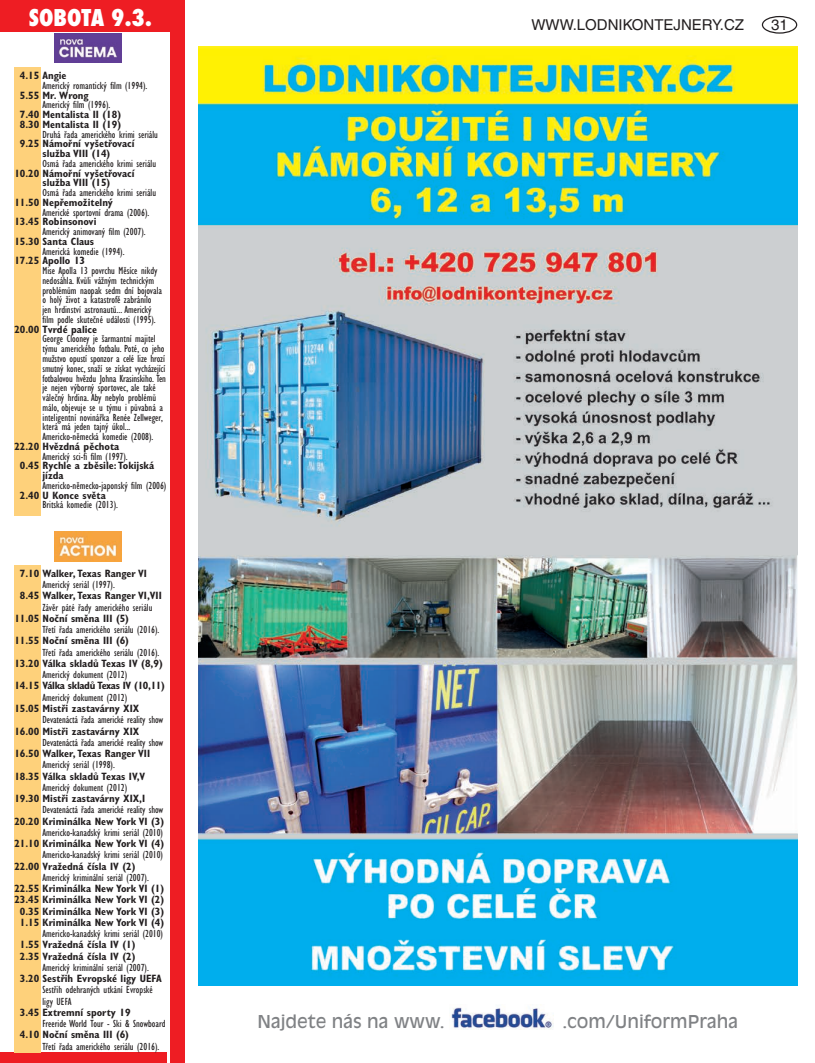
<style>
.page{position:relative;width:815px;height:1063px;background:#fff}
.page>*{position:absolute;margin:0;border:0;box-sizing:border-box;transform-origin:0 0}
.t1{font:800 condensed 22.5px "Futura";color:#fff}
.t2{font:17.5px "Antique Olive CE";color:#808285}
.t3{font:15px "Helvetica CE";color:#231f20}
.t4{font:condensed 10.62px/9.8px "Gill Sans CE";color:#231f20}
.t5{font:700 condensed 10.62px/9.8px "Gill Sans CE";color:#231f20}
.t6{font:700 condensed 10.62px "Gill Sans CE";letter-spacing:-.03em;color:#231f20}
</style>
<div class="page">
<div style="left:762px;top:16px;width:35px;height:18px;border:1px solid #231f20;border-radius:50%"></div>
<img style="left:451px;top:1007px;width:103px;height:23px">
<div style="left:0;top:0;width:184px;height:32px;background:#ee1d23"></div>
<img style="left:54px;top:34px;width:67px;height:29px">
<div style="left:170px;top:0;width:14px;height:1063px;background:#ee1d23"></div>
<div style="left:0;top:1052px;width:167px;height:11px;background:#ee1d23"></div>
<div style="left:14px;top:67px;width:27px;height:449px;background:#fed17b"></div>
<img style="left:54px;top:532px;width:67px;height:29px">
<div style="left:14px;top:565px;width:27px;height:487px;background:#fed17b"></div>
<img style="left:198px;top:46px;width:599px;height:939px">
<h1 class="t1" style="left:29px;top:2px;width:124px">SOBOTA 9.3.</h1>
<p class="t5" style="left:20px;top:71px;width:48px">4.15 Angie</p>
<p class="t4" style="left:43px;top:80px;width:106px">Americký romantický film (1994).</p>
<p class="t5" style="left:20px;top:90px;width:70px">5.55 Mr. Wrong</p>
<p class="t4" style="left:43px;top:100px;width:69px">Americký film (1996).</p>
<p class="t5" style="left:20px;top:110px;width:103px">7.40 Mentalista II (18)<br>8.30 Mentalista II (19)</p>
<p class="t4" style="left:43px;top:129px;width:117px">Druhá řada amerického krimi seriálu</p>
<p class="t5" style="left:20px;top:139px;width:116px;text-align:center">9.25 Námořní vyšetřovací služba VIII (14)</p>
<p class="t4" style="left:43px;top:159px;width:115px">Osmá řada amerického krimi seriálu</p>
<p class="t5" style="left:14px;top:168px;width:122px;text-align:center">10.20 Námořní vyšetřovací služba VIII (15)</p>
<p class="t4" style="left:43px;top:188px;width:115px">Osmá řada amerického krimi seriálu</p>
<p class="t5" style="left:14px;top:198px;width:100px">11.50 Nepřemožitelný</p>
<p class="t4" style="left:43px;top:207px;width:108px">Americké sportovní drama (2006).</p>
<p class="t5" style="left:14px;top:217px;width:84px">13.45 Robinsonovi</p>
<p class="t4" style="left:43px;top:227px;width:105px">Americký animovaný film (2007).</p>
<p class="t5" style="left:14px;top:237px;width:81px">15.30 Santa Claus</p>
<p class="t4" style="left:43px;top:246px;width:84px">Americká komedie (1994).</p>
<p class="t5" style="left:14px;top:256px;width:72px">17.25 Apollo 13</p>
<p class="t4" style="left:43px;top:266px;width:121px">Mise Apolla 13 povrchu Měsíce nikdy nedosáhla. Kvůli vážným technickým problémům naopak sedm dní bojovala o holý život a katastrofě zabránilo jen hrdinství astronautů... Americký film podle skutečné události (1995).</p>
<p class="t5" style="left:14px;top:324px;width:84px">20.00 Tvrdé palice</p>
<p class="t4" style="left:43px;top:334px;width:125px">George Clooney je šarmantní majitel týmu amerického fotbalu. Poté, co jeho mužstvo opustí sponzor a celé lize hrozí smutný konec, snaží se získat vycházející fotbalovou hvězdu Johna Krasinskiho. Ten je nejen výborný sportovec, ale také válečný hrdina. Aby nebylo problémů málo, objevuje se u týmu i půvabná a inteligentní novinářka Renée Zellweger, která má jeden tajný úkol...<br>Americko-německá komedie (2008).</p>
<p class="t5" style="left:14px;top:441px;width:106px">22.20 Hvězdná pěchota</p>
<p class="t4" style="left:43px;top:451px;width:87px">Americký sci-fi film (1997).</p>
<p class="t5" style="left:43px;top:461px;width:113px;text-indent:-23px">0.45 Rychle a zběsile: Tokijská jízda</p>
<p class="t4" style="left:43px;top:480px;width:125px">Americko-německo-japonský film (2006)</p>
<p class="t5" style="left:20px;top:490px;width:87px">2.40 U Konce světa</p>
<p class="t4" style="left:43px;top:500px;width:77px">Britská komedie (2013).</p>
<p class="t5" style="left:20px;top:569px;width:129px">7.10 Walker, Texas Ranger VI</p>
<p class="t4" style="left:43px;top:580px;width:74px">Americký seriál (1997).</p>
<p class="t5" style="left:20px;top:591px;width:143px">8.45 Walker, Texas Ranger VI,VII</p>
<p class="t4" style="left:43px;top:602px;width:111px">Závěr páté řady amerického seriálu</p>
<p class="t5" style="left:14px;top:614px;width:116px">11.05 Noční směna III (5)</p>
<p class="t4" style="left:43px;top:625px;width:118px">Třetí řada amerického seriálu (2016).</p>
<p class="t5" style="left:14px;top:636px;width:116px">11.55 Noční směna III (6)</p>
<p class="t4" style="left:43px;top:647px;width:118px">Třetí řada amerického seriálu (2016).</p>
<p class="t5" style="left:14px;top:659px;width:150px">13.20 Válka skladů Texas IV (8,9)</p>
<p class="t4" style="left:43px;top:670px;width:86px">Americký dokument (2012)</p>
<p class="t6" style="left:14px;top:680px;width:152px">14.15 Válka skladů Texas IV (10,11)</p>
<p class="t4" style="left:43px;top:692px;width:86px">Americký dokument (2012)</p>
<p class="t5" style="left:14px;top:704px;width:126px">15.05 Mistři zastavárny XIX</p>
<p class="t4" style="left:43px;top:715px;width:122px">Devatenáctá řada americké reality show</p>
<p class="t5" style="left:14px;top:726px;width:126px">16.00 Mistři zastavárny XIX</p>
<p class="t4" style="left:43px;top:737px;width:122px">Devatenáctá řada americké reality show</p>
<p class="t5" style="left:14px;top:749px;width:137px">16.50 Walker, Texas Ranger VII</p>
<p class="t4" style="left:43px;top:760px;width:74px">Americký seriál (1998).</p>
<p class="t5" style="left:14px;top:771px;width:133px">18.35 Válka skladů Texas IV,V</p>
<p class="t4" style="left:43px;top:782px;width:86px">Americký dokument (2012)</p>
<p class="t5" style="left:14px;top:794px;width:132px">19.30 Mistři zastavárny XIX,I</p>
<p class="t4" style="left:43px;top:805px;width:122px">Devatenáctá řada americké reality show</p>
<p class="t5" style="left:14px;top:816px;width:151px">20.20 Kriminálka New York VI (3)</p>
<p class="t4" style="left:43px;top:827px;width:122px">Americko-kanadský krimi seriál (2010)</p>
<p class="t5" style="left:14px;top:839px;width:151px">21.10 Kriminálka New York VI (4)</p>
<p class="t4" style="left:43px;top:850px;width:122px">Americko-kanadský krimi seriál (2010)</p>
<p class="t5" style="left:14px;top:861px;width:123px">22.00 Vražedná čísla IV (2)</p>
<p class="t4" style="left:43px;top:872px;width:108px">Americký kriminální seriál (2007).</p>
<p class="t5" style="left:14px;top:883px;width:151px;line-height:11.2px;text-align:center">22.55 Kriminálka New York VI (1)<br>23.45 Kriminálka New York VI (2)<br>0.35 Kriminálka New York VI (3)<br>1.15 Kriminálka New York VI (4)</p>
<p class="t4" style="left:43px;top:929px;width:122px">Americko-kanadský krimi seriál (2010)</p>
<p class="t5" style="left:20px;top:939px;width:117px;line-height:11.2px">1.55 Vražedná čísla IV (1)<br>2.35 Vražedná čísla IV (2)</p>
<p class="t4" style="left:43px;top:962px;width:108px">Americký kriminální seriál (2007).</p>
<p class="t5" style="left:20px;top:974px;width:143px">3.20 Sestřih Evropské ligy UEFA</p>
<p class="t4" style="left:43px;top:984px;width:112px;line-height:11.2px">Sestřih odehraných utkání Evropské ligy UEFA</p>
<p class="t5" style="left:20px;top:1007px;width:112px">3.45 Extremní sporty 19</p>
<p class="t4" style="left:43px;top:1019px;width:124px">Freeride World Tour - Ski &amp; Snowboard</p>
<p class="t5" style="left:20px;top:1030px;width:111px">4.10 Noční směna III (6)</p>
<p class="t4" style="left:43px;top:1041px;width:118px">Třetí řada amerického seriálu (2016).</p>
<h3 class="t3" style="left:531px;top:16px;width:214px">WWW.LODNIKONTEJNERY.CZ</h3>
<h3 class="t3" style="left:771px;top:16px;width:18px">31</h3>
<h2 class="t2" style="left:257px;top:1012px;width:189px">Najdete nás na www.</h2>
<h2 class="t2" style="left:562px;top:1012px;width:177px">.com/UniformPraha</h2>
</div>
